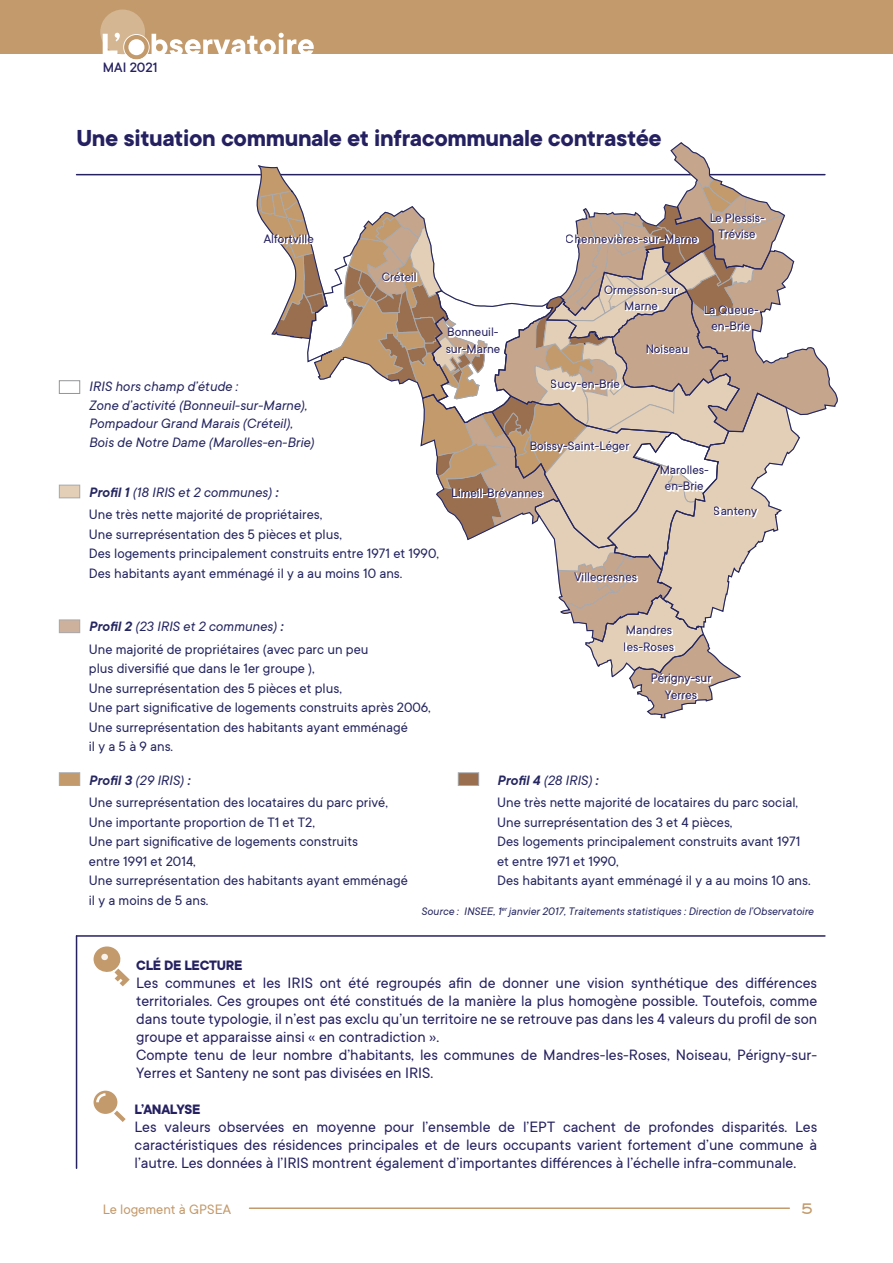
<style>
.page{position:relative;width:893px;height:1263px;background:#fff}
.page>*{position:absolute;margin:0;border:0;box-sizing:border-box;transform-origin:0 0}
.SOUS-TITRE_1{font:700 25.5px "TT Commons";letter-spacing:-.015em;color:#252161}
.t1{font:600 18px "Fancy";color:#c39a6b}
.TEXTE_COURANT{font:16.5px/18px "TT Commons";color:#252161;text-align:justify}
.t2{font:15px/19.5px "TT Commons";color:#252660}
.t3{font:italic 15px/18.8px "TT Commons";color:#252660}
.SOUS-TITRE_2{font:700 15px "TT Commons";letter-spacing:-.02em;color:#252161}
.t4{font:15px "TT Commons";color:#c39a6b}
.t5{font:500 15px "TT Commons";color:#252161}
.t6{font:13.5px/16.2px "TT Commons";color:#252161;text-align:center}
.t7{font:italic 12px "TT Commons";color:#252660}
.s1{font-weight:600;font-style:italic}
.s2{font-style:italic}
</style>
<div class="page">
<div style="left:0;top:0;width:893px;height:54px;background:#c39a6b"></div>
<svg style="left:100px;top:10px;width:214px;height:50px"></svg>
<hr style="left:249px;top:1207px;width:540px;height:2px;background:#c39a6b">
<hr style="left:77px;top:935px;width:748px;height:2px;background:#252161">
<hr style="left:76px;top:936px;width:1px;height:232px;background:#252161">
<svg style="left:93px;top:946px;width:37px;height:40px"></svg>
<div style="left:92px;top:1089px;width:27px;height:26px;background:#c39a6b;border-radius:50%"></div>
<div style="left:91px;top:1088px;width:29px;height:28px;border:3px solid #fff;border-radius:50%"></div>
<svg style="left:114px;top:1110px;width:12px;height:12px"></svg>
<svg style="left:96px;top:1093px;width:9px;height:9px"></svg>
<hr style="left:77px;top:174px;width:748px;height:1px;background:#252161">
<div style="left:59px;top:381px;width:21px;height:12px;border:1px solid #939598"></div>
<div style="left:59px;top:485px;width:21px;height:13px;background:#e3cfb7"></div>
<div style="left:59px;top:485px;width:21px;height:13px;border:1px solid #a8a9ad"></div>
<div style="left:458px;top:773px;width:21px;height:12px;background:#996f4f"></div>
<div style="left:458px;top:773px;width:21px;height:12px;border:1px solid #a8a9ad"></div>
<div style="left:59px;top:620px;width:21px;height:13px;background:#ceb19c"></div>
<div style="left:59px;top:620px;width:21px;height:13px;border:1px solid #a8a9ad"></div>
<div style="left:59px;top:773px;width:21px;height:12px;background:#c39a6b"></div>
<div style="left:59px;top:773px;width:21px;height:12px;border:1px solid #a8a9ad"></div>
<svg style="left:256px;top:142px;width:582px;height:577px"></svg>
<p class="t5" style="left:103px;top:59px;width:56px">MAI 2021</p>
<p class="SOUS-TITRE_1" style="left:77px;top:124px;width:586px">Une situation communale et infracommunale contrastée</p>
<p class="t6" style="left:264px;top:231px;width:52px">Alfortville</p>
<p class="t6" style="left:382px;top:269px;width:37px">Créteil</p>
<p class="t6" style="left:566px;top:230px;width:134px">Chennevières-sur-Marne</p>
<p class="t6" style="left:709px;top:210px;width:57px">Le Plessis-<br>Trévise</p>
<p class="t6" style="left:445px;top:324px;width:56px;text-align:left">Bonneuil&shy;sur-Marne</p>
<p class="t6" style="left:604px;top:281px;width:76px">Ormesson-sur<br>Marne</p>
<p class="t6" style="left:645px;top:341px;width:44px">Noiseau</p>
<p class="t6" style="left:703px;top:302px;width:57px">La Queue&shy;en-Brie</p>
<p class="t3" style="left:89px;top:377px;width:227px">IRIS hors champ d’étude :<br>Zone d’activité (Bonneuil-sur-Marne), Pompadour Grand Marais (Créteil), Bois de Notre Dame (Marolles-en-Brie)</p>
<p class="t2" style="left:89px;top:481px;width:235px;line-height:22.5px"><span class="s1">Profil 1</span> <span class="s2">(18 IRIS et 2 communes)</span> <span class="s1">:<br></span>Une très nette majorité de propriétaires,</p>
<p class="t2" style="left:89px;top:524px;width:352px">Une surreprésentation des 5 pièces et plus,<br>Des logements principalement construits entre 1971 et 1990,<br>Des habitants ayant emménagé il y a au moins 10 ans.</p>
<p class="t6" style="left:551px;top:376px;width:71px">Sucy-en-Brie</p>
<p class="t6" style="left:530px;top:438px;width:101px">Boissy-Saint-Léger</p>
<p class="t6" style="left:452px;top:485px;width:93px">Limeil-Brévannes</p>
<p class="t6" style="left:574px;top:569px;width:65px">Villecresnes</p>
<p class="t6" style="left:660px;top:462px;width:51px">Marolles&shy;en-Brie</p>
<p class="t6" style="left:714px;top:503px;width:45px">Santeny</p>
<p class="t2" style="left:89px;top:615px;width:281px;line-height:22.5px"><span class="s1">Profil 2</span> <span class="s2">(23 IRIS et 2 communes)</span> <span class="s1">:<br></span>Une majorité de propriétaires (avec parc un peu</p>
<p class="t2" style="left:89px;top:659px;width:343px">plus diversifié que dans le 1er groupe ),<br>Une surreprésentation des 5 pièces et plus,<br>Une part significative de logements construits après 2006, Une surreprésentation des habitants ayant emménagé<br>il y a 5 à 9 ans.</p>
<p class="t6" style="left:624px;top:622px;width:52px;text-align:left">Mandres les-Roses</p>
<p class="t6" style="left:651px;top:670px;width:62px">Périgny-sur<br>Yerres</p>
<p class="t2" style="left:89px;top:769px;width:300px;line-height:22.5px"><span class="s1">Profil 3</span> <span class="s2">(29 IRIS)</span> <span class="s1">:<br></span>Une surreprésentation des locataires du parc privé,</p>
<p class="t2" style="left:89px;top:813px;width:320px">Une importante proportion de T1 et T2,<br>Une part significative de logements construits<br>entre 1991 et 2014,<br>Une surreprésentation des habitants ayant emménagé il y a moins de 5 ans.</p>
<p class="t2" style="left:497px;top:769px;width:302px;line-height:22.5px"><span class="s1">Profil 4</span> <span class="s2">(28 IRIS)</span> <span class="s1">:<br></span>Une très nette majorité de locataires du parc social,</p>
<p class="t2" style="left:497px;top:813px;width:315px">Une surreprésentation des 3 et 4 pièces,<br>Des logements principalement construits avant 1971 et entre 1971 et 1990,<br>Des habitants ayant emménagé il y a au moins 10 ans.</p>
<p class="t7" style="left:421px;top:904px;width:394px">Source : INSEE, 1<sup>er</sup> janvier 2017, Traitements statistiques : Direction de l’Observatoire</p>
<p class="SOUS-TITRE_2" style="left:136px;top:957px;width:108px">CLÉ DE LECTURE</p>
<p class="TEXTE_COURANT" style="left:136px;top:974px;width:682px">Les communes et les IRIS ont été regroupés afin de donner une vision synthétique des différences territoriales. Ces groupes ont été constitués de la manière la plus homogène possible. Toutefois, comme dans toute typologie, il n’est pas exclu qu’un territoire ne se retrouve pas dans les 4 valeurs du profil de son groupe et apparaisse ainsi « en contradiction ».</p>
<p class="TEXTE_COURANT" style="left:136px;top:1046px;width:682px">Compte tenu de leur nombre d’habitants, les communes de Mandres-les-Roses, Noiseau, Périgny-sur-<br>Yerres et Santeny ne sont pas divisées en IRIS.</p>
<p class="SOUS-TITRE_2" style="left:135px;top:1101px;width:67px">L’ANALYSE</p>
<p class="TEXTE_COURANT" style="left:135px;top:1118px;width:684px">Les valeurs observées en moyenne pour l’ensemble de l’EPT cachent de profondes disparités. Les caractéristiques des résidences principales et de leurs occupants varient fortement d’une commune à l’autre. Les données à l’IRIS montrent également d’importantes différences à l’échelle infra-communale.</p>
<p class="t4" style="left:103px;top:1201px;width:130px">Le logement à GPSEA</p>
<p class="t1" style="left:801px;top:1200px;width:13px">5</p>
</div>
